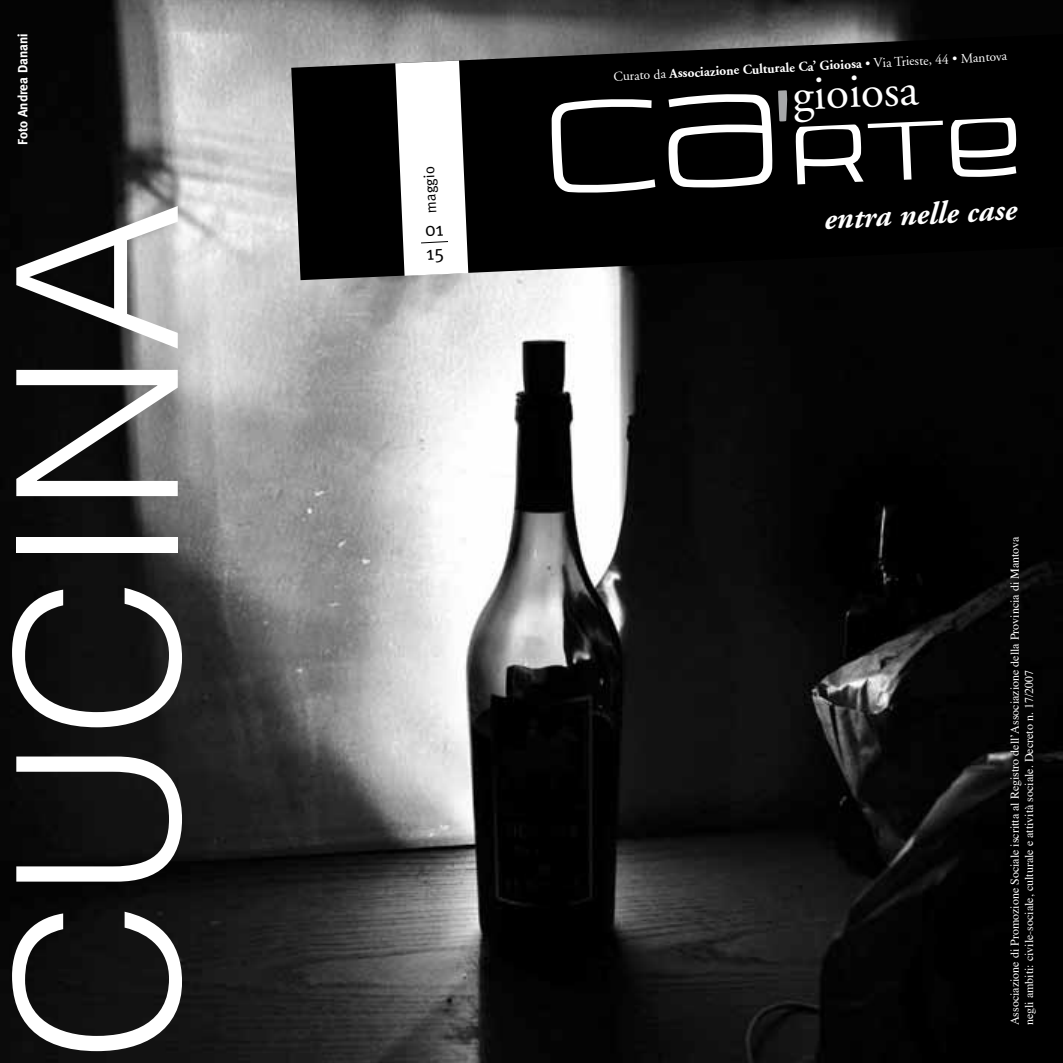
<style>
.page{position:relative;width:1063px;height:1063px;background:#fff}
.page>*{position:absolute;margin:0;border:0;box-sizing:border-box;transform-origin:0 0}
.t1{font:300 224.25px "Helvetica";color:#fff}
.t2{font:47.4px "Adobe Garamond";color:#fff}
.t3{font:italic 700 31.2px "Adobe Garamond";color:#fff}
.t4{font:19.5px/23.4px "Meta";color:#000}
.t5{font:15px "Meta";color:#000}
.t6{font:700 13.5px "Adobe Garamond";color:#fff}
.t7{font:700 13.5px "Meta";color:#fff}
.t8{font:12px/14.4px "Times";color:#fff}
.s1{font-weight:400}
</style>
<div class="page">
<img style="left:0;top:0;width:1063px;height:1063px">
<svg style="left:963px;top:1023px;width:36px;height:40px"></svg>
<svg style="left:291px;top:34px;width:772px;height:246px;background:#1c1c1c"></svg>
<div style="left:493px;top:48px;width:546px;height:169px;background:#000"></div>
<svg style="left:551px;top:99px;width:104px;height:94px"></svg>
<svg style="left:668px;top:94px;width:104px;height:94px"></svg>
<svg style="left:833px;top:216px;width:12px;height:1px"></svg>
<svg style="left:857px;top:216px;width:16px;height:1px"></svg>
<svg style="left:885px;top:205px;width:65px;height:12px"></svg>
<svg style="left:961px;top:211px;width:53px;height:6px"></svg>
<svg style="left:778px;top:64px;width:271px;height:122px;background:#1e1e1e"></svg>
<svg style="left:395px;top:61px;width:73px;height:215px"></svg>
<p class="t7" style="left:15px;top:145px;width:113px;rotate:-90deg">Foto Andrea Danani</p>
<h1 class="t1" style="left:-42px;top:1062px;width:861px;rotate:-90deg">CUCINA</h1>
<p class="t5" style="left:423px;top:213px;width:48px;rotate:-93deg">maggio</p>
<h3 class="t4" style="left:424px;top:218px;width:20px;rotate:-3deg">01<br>15</h3>
<p class="t6" style="left:613px;top:69px;width:396px;rotate:-3deg"><span class="s1">Curato da</span> Associazione Culturale Ca’ Gioiosa <span class="s1">• Via Trieste, 44 • Mantova</span></p>
<h2 class="t2" style="left:792px;top:69px;width:127px;rotate:-2deg">gioiosa</h2>
<h3 class="t3" style="left:823px;top:202px;width:195px;rotate:-3deg">entra nelle case</h3>
<p class="t8" style="left:1007px;top:1025px;width:490px;rotate:-90deg">Associazione di Promozione Sociale iscritta al Registro dell’Associazione della Provincia di Mantova negli ambiti: civile-sociale, culturale e attività sociale. Decreto n. 17/2007</p>
</div>
